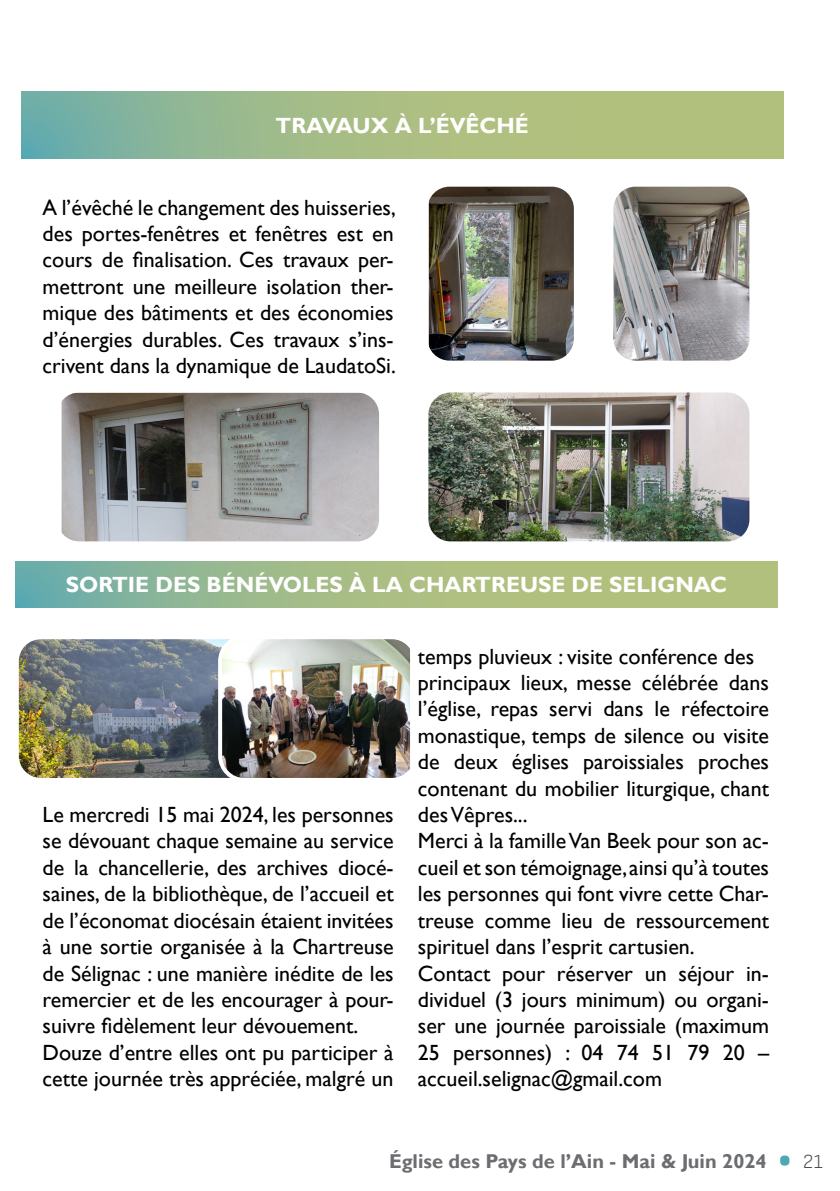
<style>
.page{position:relative;width:840px;height:1191px;background:#fff}
.page>*{position:absolute;margin:0;border:0;box-sizing:border-box;transform-origin:0 0}
.Intertitre_orange{font:22px/26.4px "Gill Sans";color:#000;text-align:justify}
.Intertitre_orange-2{font:700 22px "Gill Sans";color:#fff}
.t1{font:700 20px "Gill Sans";color:#6c6d70}
.s1{font-family:"Sofia Sans";font-weight:300;font-size:72px;color:#4ea8b4}
.s2{font-family:"Sofia Sans";font-weight:300;color:#4b4c4d}
</style>
<div class="page">
<svg style="left:21px;top:92px;width:761px;height:67px;background:#a0bb89"></svg>
<img style="left:20px;top:640px;width:200px;height:137px">
<div style="left:15px;top:635px;width:392px;height:147px;border:4px solid #fff;border-radius:24px"></div>
<svg style="left:16px;top:562px;width:761px;height:46px;background:#a0bb89"></svg>
<img style="left:428px;top:188px;width:144px;height:171px">
<div style="left:423px;top:183px;width:154px;height:181px;border:4px solid #fff;border-radius:24px"></div>
<img style="left:429px;top:393px;width:319px;height:147px">
<div style="left:424px;top:388px;width:329px;height:157px;border:4px solid #fff;border-radius:24px"></div>
<img style="left:62px;top:393px;width:316px;height:147px">
<div style="left:53px;top:388px;width:330px;height:157px;border:4px solid #fff;border-radius:24px"></div>
<img style="left:614px;top:188px;width:134px;height:171px">
<div style="left:609px;top:183px;width:144px;height:181px;border:4px solid #fff;border-radius:24px"></div>
<img style="left:220px;top:637px;width:190px;height:143px">
<div style="left:218px;top:635px;width:199px;height:147px;border:4px solid #fff;border-radius:24px"></div>
<p class="Intertitre_orange-2" style="left:275px;top:112px;width:255px">TRAVAUX À L’ÉVÊCHÉ</p>
<p class="Intertitre_orange" style="left:43px;top:194px;width:354px">A l’évêché le changement des huisseries, des portes-fenêtres et fenêtres est en cours de finalisation. Ces travaux per&shy;mettront une meilleure isolation ther&shy;mique des bâtiments et des économies d’énergies durables. Ces travaux s’ins&shy;crivent dans la dynamique de LaudatoSi.</p>
<p class="Intertitre_orange-2" style="left:66px;top:572px;width:662px">SORTIE DES BÉNÉVOLES À LA CHARTREUSE DE SELIGNAC</p>
<p class="Intertitre_orange" style="left:43px;top:802px;width:352px">Le mercredi 15 mai 2024, les personnes se dévouant chaque semaine au service de la chancellerie, des archives diocé&shy;saines, de la bibliothèque, de l’accueil et de l’économat diocésain étaient invitées à une sortie organisée à la Chartreuse de Sélignac : une manière inédite de les remercier et de les encourager à pour&shy;suivre fidèlement leur dévouement.</p>
<p class="Intertitre_orange" style="left:43px;top:1039px;width:352px">Douze d’entre elles ont pu participer à cette journée très appréciée, malgré un</p>
<p class="Intertitre_orange" style="left:417px;top:643px;width:337px">temps pluvieux : visite conférence des</p>
<p class="Intertitre_orange" style="left:417px;top:670px;width:352px">principaux lieux, messe célébrée dans l’église, repas servi dans le réfectoire monastique, temps de silence ou visite de deux églises paroissiales proches contenant du mobilier liturgique, chant des Vêpres...</p>
<p class="Intertitre_orange" style="left:417px;top:828px;width:352px">Merci à la famille Van Beek pour son ac&shy;cueil et son témoignage, ainsi qu’à toutes les personnes qui font vivre cette Char&shy;treuse comme lieu de ressourcement spirituel dans l’esprit cartusien.</p>
<p class="Intertitre_orange" style="left:417px;top:960px;width:352px">Contact pour réserver un séjour in&shy;dividuel (3 jours minimum) ou organi&shy;ser une journée paroissiale (maximum 25 personnes) : 04 74 51 79 20 – accueil.selignac@gmail.com</p>
<p class="t1" style="left:389px;top:1149px;width:435px">Église des Pays de l’Ain - Mai &amp; Juin 2024 <span class="s1">•</span> <span class="s2">21</span></p>
</div>
